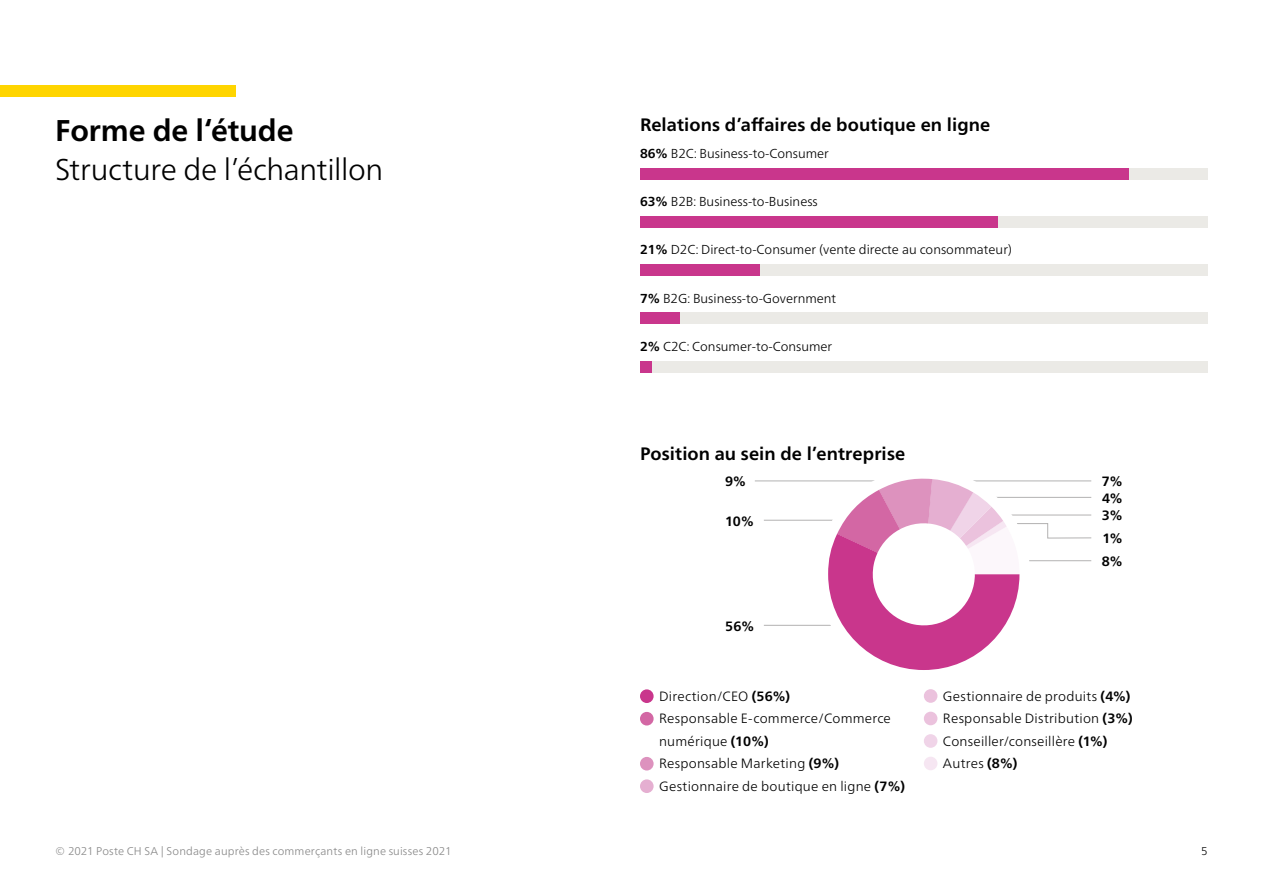
<style>
.page{position:relative;width:1263px;height:893px;background:#fff}
.page>*{position:absolute;margin:0;border:0;box-sizing:border-box;transform-origin:0 0}
.t1{font:300 30px "Frutiger Neue LT Pro";letter-spacing:-.01em;color:#000}
.t2{font:700 30px "Frutiger Neue LT Pro";letter-spacing:-.005em;color:#000}
.t3{font:700 18px "Frutiger Neue LT Pro";letter-spacing:.005em;color:#000}
.t4{font:300 13.5px/22.5px "Frutiger Neue LT Pro";letter-spacing:.015em;color:#000}
.t5{font:700 13.5px/17.1px "Frutiger Neue LT Pro";color:#000;text-align:justify}
.t6{font:300 13.05px "Frutiger Neue LT Pro";color:#000}
.t7{font:300 11.25px "Frutiger Neue LT Pro";letter-spacing:.015em;color:#878787}
.t8{font:300 11.25px "Frutiger Neue LT Pro";color:#000}
.s1{font-weight:700}
</style>
<div class="page">
<div style="left:0;top:85px;width:236px;height:12px;background:#ffd500"></div>
<hr style="left:755px;top:481px;width:336px;height:1px;background:#b3b2b2">
<hr style="left:764px;top:520px;width:135px;height:1px;background:#b3b2b2">
<hr style="left:764px;top:625px;width:135px;height:1px;background:#b3b2b2">
<div style="left:640px;top:689px;width:14px;height:14px;background:#c9368c;border-radius:50%"></div>
<div style="left:640px;top:712px;width:14px;height:13px;background:#d367a4;border-radius:50%"></div>
<div style="left:640px;top:757px;width:14px;height:13px;background:#dd92be;border-radius:50%"></div>
<div style="left:640px;top:779px;width:14px;height:14px;background:#e5afd1;border-radius:50%"></div>
<div style="left:924px;top:689px;width:13px;height:14px;background:#ebc2dd;border-radius:50%"></div>
<div style="left:924px;top:712px;width:13px;height:13px;background:#ebc2dd;border-radius:50%"></div>
<div style="left:924px;top:734px;width:13px;height:14px;background:#f0d4e8;border-radius:50%"></div>
<div style="left:924px;top:757px;width:13px;height:13px;background:#f6e6f2;border-radius:50%"></div>
<div style="left:640px;top:168px;width:568px;height:11px;background:#ebeae6"></div>
<div style="left:640px;top:216px;width:568px;height:11px;background:#ebeae6"></div>
<div style="left:640px;top:264px;width:568px;height:12px;background:#ebeae6"></div>
<div style="left:640px;top:313px;width:568px;height:11px;background:#ebeae6"></div>
<div style="left:640px;top:168px;width:488px;height:11px;background:#c9368c"></div>
<div style="left:640px;top:216px;width:358px;height:11px;background:#c9368c"></div>
<div style="left:640px;top:264px;width:119px;height:12px;background:#c9368c"></div>
<div style="left:640px;top:313px;width:40px;height:11px;background:#c9368c"></div>
<div style="left:640px;top:361px;width:568px;height:11px;background:#ebeae6"></div>
<div style="left:640px;top:361px;width:11px;height:11px;background:#c9368c"></div>
<svg style="left:828px;top:478px;width:264px;height:192px"></svg>
<h1 class="t2" style="left:55px;top:112px;width:240px">Forme de l‘étude</h1>
<h1 class="t1" style="left:55px;top:152px;width:330px">Structure de l’échantillon</h1>
<h2 class="t3" style="left:640px;top:114px;width:352px">Relations d’affaires de boutique en ligne</h2>
<p class="t6" style="left:640px;top:146px;width:190px"><span class="s1">86%</span> B2C: Business-to-Consumer</p>
<p class="t6" style="left:640px;top:194px;width:179px"><span class="s1">63%</span> B2B: Business-to-Business</p>
<p class="t6" style="left:640px;top:242px;width:374px"><span class="s1">21%</span> D2C: Direct-to-Consumer (vente directe au consommateur)</p>
<p class="t6" style="left:640px;top:290px;width:198px"><span class="s1">7%</span> B2G: Business-to-Government</p>
<p class="t6" style="left:640px;top:339px;width:194px"><span class="s1">2%</span> C2C: Consumer-to-Consumer</p>
<h2 class="t3" style="left:640px;top:443px;width:267px">Position au sein de l’entreprise</h2>
<p class="t5" style="left:725px;top:473px;width:22px">9%</p>
<p class="t5" style="left:1102px;top:473px;width:22px">7% 4% 3%</p>
<p class="t5" style="left:1102px;top:527px;width:22px;line-height:22.8px">1%<br>8%</p>
<p class="t5" style="left:725px;top:512px;width:30px">10%</p>
<p class="t5" style="left:725px;top:617px;width:31px">56%</p>
<p class="t4" style="left:659px;top:685px;width:247px">Direction/CEO <span class="s1">(56%)<br></span>Responsable E-commerce/Commerce numérique <span class="s1">(10%)<br></span>Responsable Marketing <span class="s1">(9%)<br></span>Gestionnaire de boutique en ligne <span class="s1">(7%)</span></p>
<p class="t4" style="left:943px;top:685px;width:191px">Gestionnaire de produits <span class="s1">(4%)<br></span>Responsable Distribution <span class="s1">(3%)<br></span>Conseiller/conseillère <span class="s1">(1%)<br></span>Autres <span class="s1">(8%)</span></p>
<p class="t7" style="left:55px;top:844px;width:398px">© 2021 Poste CH SA | Sondage auprès des commerçants en ligne suisses 2021</p>
<p class="t8" style="left:1201px;top:844px;width:8px">5</p>
</div>
